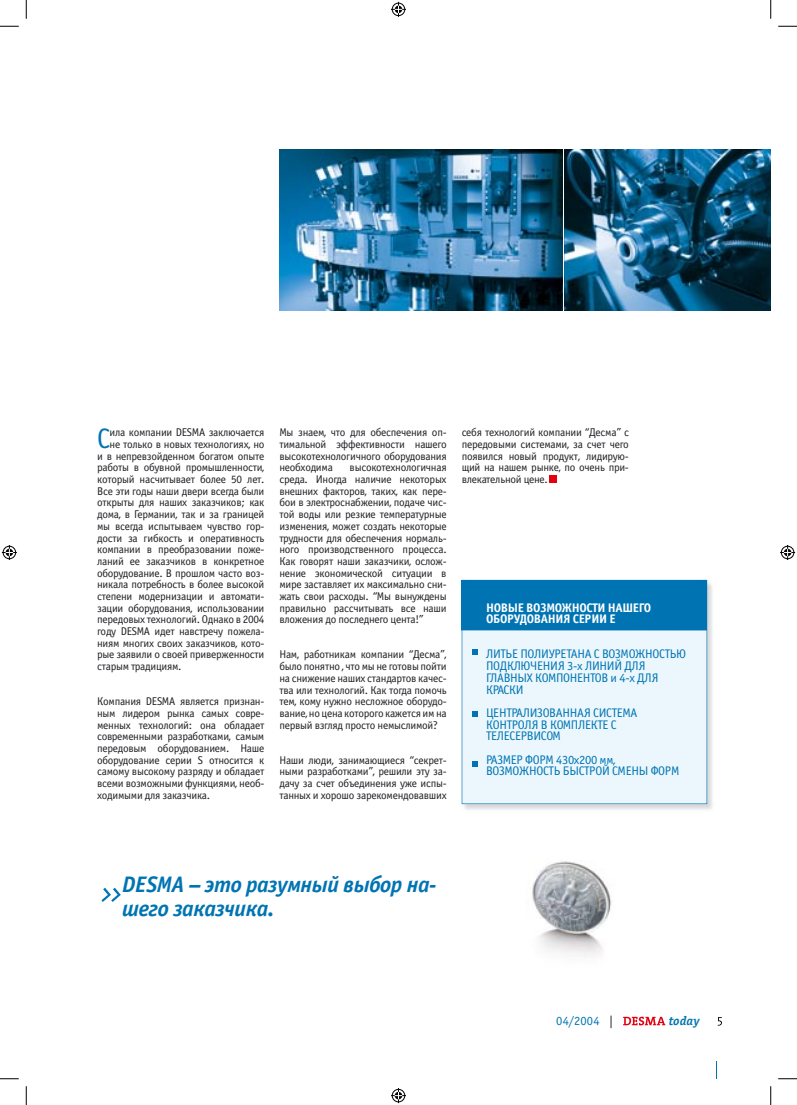
<style>
.page{position:relative;width:797px;height:1105px;background:#fff}
.page>*{position:absolute;margin:0;border:0;box-sizing:border-box;transform-origin:0 0}
.t1{font:28.12px "Officina Sans C";color:#0074b2}
.t2{font:italic 700 22.5px/23.4px "Officina Sans C";letter-spacing:-.025em;color:#0074b2}
.t3{font:12.5px/11.8px "Officina Sans C";letter-spacing:-.025em;color:#0074b2}
.t4{font:700 12.5px/11.8px "Officina Sans C";letter-spacing:-.025em;color:#fff}
.t5{font:italic 700 12.5px "Officina Serif C";letter-spacing:.005em;color:#0074b2}
.t6{font:11.25px/11.8px "Officina Sans C";letter-spacing:-.025em;color:#212125;text-align:justify}
.s1{font-style:italic;color:#212125}
</style>
<div class="page">
<div style="left:549px;top:476px;width:7px;height:7px;background:#e50010"></div>
<img style="left:532px;top:861px;width:80px;height:95px">
<img style="left:280px;top:150px;width:490px;height:161px">
<img style="left:461px;top:579px;width:252px;height:231px">
<svg style="left:461px;top:580px;width:246px;height:224px;background:#b4d8eb"></svg>
<svg style="left:473px;top:650px;width:5px;height:5px"></svg>
<svg style="left:473px;top:711px;width:5px;height:6px"></svg>
<svg style="left:473px;top:761px;width:5px;height:5px"></svg>
<hr style="left:563px;top:149px;width:1px;height:165px;background:#fff">
<svg style="left:101px;top:888px;width:20px;height:14px"></svg>
<svg style="left:717px;top:1017px;width:5px;height:9px"></svg>
<svg style="left:623px;top:1017px;width:42px;height:8px"></svg>
<svg style="left:0;top:25px;width:19px;height:2px"></svg>
<svg style="left:778px;top:25px;width:19px;height:2px"></svg>
<svg style="left:0;top:1078px;width:19px;height:1px"></svg>
<svg style="left:778px;top:1078px;width:19px;height:1px"></svg>
<svg style="left:25px;top:0;width:2px;height:19px"></svg>
<svg style="left:25px;top:1086px;width:2px;height:19px"></svg>
<svg style="left:770px;top:0;width:1px;height:19px"></svg>
<svg style="left:770px;top:1086px;width:1px;height:19px"></svg>
<svg style="left:391px;top:2px;width:15px;height:15px"></svg>
<svg style="left:391px;top:1088px;width:15px;height:15px"></svg>
<svg style="left:2px;top:545px;width:15px;height:15px"></svg>
<svg style="left:780px;top:545px;width:15px;height:15px"></svg>
<h1 class="t1" style="left:97px;top:423px;width:15px">С</h1>
<p class="t6" style="left:110px;top:427px;width:156px">ила компании DESMA заключается</p>
<p class="t6" style="left:110px;top:438px;width:156px">не только в новых технологиях, но</p>
<p class="t6" style="left:97px;top:450px;width:169px">и в непревзойденном богатом опыте</p>
<p class="t6" style="left:97px;top:462px;width:169px">работы в обувной промышленности,</p>
<p class="t6" style="left:97px;top:474px;width:169px">который насчитывает более 50 лет.</p>
<p class="t6" style="left:97px;top:485px;width:169px">Все эти годы наши двери всегда были</p>
<p class="t6" style="left:97px;top:497px;width:169px">открыты для наших заказчиков; как</p>
<p class="t6" style="left:97px;top:509px;width:169px">дома, в Германии, так и за границей</p>
<p class="t6" style="left:97px;top:520px;width:169px">мы всегда испытываем чувство гор-</p>
<p class="t6" style="left:97px;top:532px;width:169px">дости за гибкость и оперативность</p>
<p class="t6" style="left:97px;top:544px;width:169px">компании в преобразовании поже-</p>
<p class="t6" style="left:97px;top:555px;width:169px">ланий ее заказчиков в конкретное</p>
<p class="t6" style="left:97px;top:567px;width:169px">оборудование. В прошлом часто воз-</p>
<p class="t6" style="left:97px;top:579px;width:169px">никала потребность в более высокой</p>
<p class="t6" style="left:97px;top:590px;width:169px">степени модернизации и автомати-</p>
<p class="t6" style="left:97px;top:602px;width:169px">зации оборудования, использовании</p>
<p class="t6" style="left:97px;top:614px;width:169px">передовых технологий. Однако в 2004</p>
<p class="t6" style="left:97px;top:626px;width:169px">году DESMA идет навстречу пожела-</p>
<p class="t6" style="left:97px;top:637px;width:169px">ниям многих своих заказчиков, кото-</p>
<p class="t6" style="left:97px;top:649px;width:169px">рые заявили о своей приверженности</p>
<p class="t6" style="left:97px;top:661px;width:86px">старым традициям.</p>
<p class="t6" style="left:97px;top:696px;width:169px">Компания DESMA является признан&shy;ным лидером рынка самых совре&shy;менных технологий: она обладает современными разработками, самым передовым оборудованием. Наше оборудование серии S относится к самому высокому разряду и обладает всеми возможными функциями, необ&shy;ходимыми для заказчика.</p>
<p class="t6" style="left:279px;top:427px;width:169px">Мы знаем, что для обеспечения оп&shy;тимальной эффективности нашего высокотехнологичного оборудования необходима</p>
<p class="t6" style="left:279px;top:462px;width:169px;text-indent:70px">высокотехнологичная среда. Иногда наличие некоторых внешних факторов, таких, как пере&shy;бои в электроснабжении, подаче чис&shy;той воды или резкие температурные изменения, может создать некоторые трудности для обеспечения нормаль&shy;ного производственного процесса.<br>Как говорят наши заказчики, ослож&shy;нение экономической ситуации в мире заставляет их максимально сни&shy;жать свои расходы. “Мы вынуждены правильно рассчитывать все наши вложения до последнего цента!”</p>
<p class="t6" style="left:279px;top:649px;width:169px">Нам, работникам компании “Десма”, было понятно , что мы не готовы пойти на снижение наших стандартов качес&shy;тва или технологий. Как тогда помочь тем, кому нужно несложное оборудо&shy;вание, но цена которого кажется им на первый взгляд просто немыслимой?</p>
<p class="t6" style="left:279px;top:754px;width:169px">Наши люди, занимающиеся “секрет&shy;ными разработками”, решили эту за&shy;дачу за счет объединения уже испы&shy;танных и хорошо зарекомендовавших</p>
<p class="t6" style="left:461px;top:427px;width:169px">себя технологий компании “Десма” с передовыми системами, за счет чего появился новый продукт, лидирую&shy;щий на нашем рынке, по очень при&shy;влекательной цене.</p>
<p class="t4" style="left:486px;top:602px;width:167px">НОВЫЕ ВОЗМОЖНОСТИ НАШЕГО<br>ОБОРУДОВАНИЯ СЕРИИ Е</p>
<p class="t3" style="left:486px;top:649px;width:202px">ЛИТЬЕ ПОЛИУРЕТАНА С ВОЗМОЖНОСТЬЮ<br>ПОДКЛЮЧЕНИЯ 3-х ЛИНИЙ ДЛЯ<br>ГЛАВНЫХ КОМПОНЕНТОВ и 4-х ДЛЯ<br>КРАСКИ</p>
<p class="t3" style="left:486px;top:707px;width:153px">ЦЕНТРАЛИЗОВАННАЯ СИСТЕМА<br>КОНТРОЛЯ В КОМПЛЕКТЕ С<br>ТЕЛЕСЕРВИСОМ</p>
<p class="t3" style="left:486px;top:754px;width:195px">РАЗМЕР ФОРМ 430х200 мм,<br>ВОЗМОЖНОСТЬ БЫСТРОЙ СМЕНЫ ФОРМ</p>
<h2 class="t2" style="left:122px;top:873px;width:316px">DESMA – это разумный выбор на&shy;шего заказчика.</h2>
<p class="t3" style="left:556px;top:1015px;width:59px">04/2004 <span class="s1">|</span></p>
<p class="t5" style="left:668px;top:1014px;width:33px">today</p>
</div>
